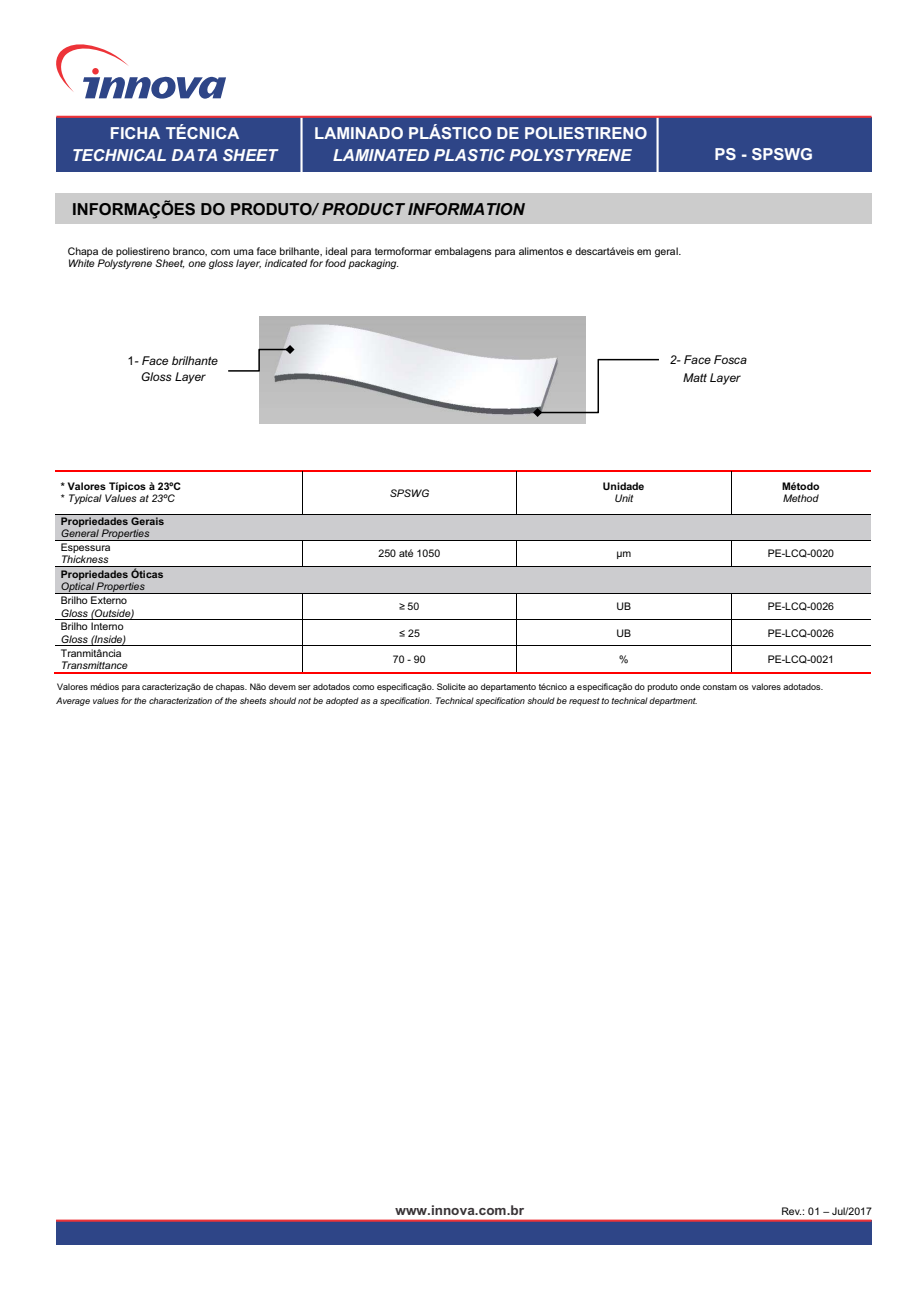
<style>
.page{position:relative;width:920px;height:1290px;background:#fff}
.page>*{position:absolute;margin:0;border:0;box-sizing:border-box;transform-origin:0 0}
.t1{font:700 16.5px "Arial";color:#fff}
.t2{font:italic 700 16.5px "Arial";color:#fff}
.t3{font:700 16.5px "Arial";color:#000}
.t4{font:700 13.5px "Arial";letter-spacing:.005em;color:#383336}
.t5{font:italic 12px/16.5px "Arial";color:#000;text-align:center}
.t6{font:10.5px "Arial";color:#000}
.t7{font:italic 10.5px "Arial";color:#000}
.t8{font:700 10.5px/12.3px "Arial";color:#000}
.t9{font:10.5px "Arial Unicode MS";color:#000}
.t10{font:9px "Arial";color:#000}
.t11{font:italic 9px "Arial";color:#000}
.s1{font-style:italic}
.s2{font-style:normal}
.s3{font-weight:400}
.s4{font-weight:400;font-style:italic}
</style>
<div class="page">
<div style="left:56px;top:117px;width:815px;height:55px;background:#2e4587"></div>
<svg style="left:56px;top:44px;width:170px;height:55px"></svg>
<div style="left:92px;top:68px;width:7px;height:7px;background:#ed3338;border-radius:50%"></div>
<div style="left:56px;top:1220px;width:815px;height:25px;background:#2e4587"></div>
<hr style="left:56px;top:1219px;width:815px;height:3px;background:#ed3338">
<hr style="left:300px;top:113px;width:3px;height:63px;background:#fff">
<hr style="left:656px;top:112px;width:3px;height:65px;background:#fff">
<img style="left:260px;top:317px;width:325px;height:106px">
<hr style="left:55px;top:470px;width:247px;height:1px;background:#f00">
<hr style="left:303px;top:470px;width:213px;height:1px;background:#f00">
<hr style="left:518px;top:470px;width:213px;height:1px;background:#f00">
<hr style="left:732px;top:470px;width:139px;height:1px;background:#f00">
<hr style="left:302px;top:471px;width:1px;height:43px;background:#000">
<hr style="left:516px;top:471px;width:1px;height:43px;background:#000">
<hr style="left:731px;top:471px;width:1px;height:43px;background:#000">
<div style="left:55px;top:515px;width:816px;height:25px;background:#cccccf"></div>
<hr style="left:55px;top:514px;width:247px;height:1px;background:#000">
<hr style="left:303px;top:514px;width:213px;height:1px;background:#000">
<hr style="left:517px;top:514px;width:214px;height:1px;background:#000">
<hr style="left:732px;top:514px;width:139px;height:1px;background:#000">
<hr style="left:55px;top:540px;width:247px;height:1px;background:#000">
<hr style="left:303px;top:540px;width:213px;height:1px;background:#000">
<hr style="left:517px;top:540px;width:214px;height:1px;background:#000">
<hr style="left:732px;top:540px;width:139px;height:1px;background:#000">
<div style="left:55px;top:567px;width:816px;height:26px;background:#cccccf"></div>
<hr style="left:55px;top:566px;width:247px;height:1px;background:#000">
<svg style="left:302px;top:540px;width:1px;height:27px"></svg>
<hr style="left:303px;top:566px;width:213px;height:1px;background:#000">
<svg style="left:516px;top:540px;width:1px;height:27px"></svg>
<hr style="left:517px;top:566px;width:214px;height:1px;background:#000">
<svg style="left:731px;top:540px;width:1px;height:27px"></svg>
<hr style="left:732px;top:566px;width:139px;height:1px;background:#000">
<hr style="left:55px;top:593px;width:123px;height:1px;background:#000">
<hr style="left:178px;top:593px;width:124px;height:1px;background:#000">
<hr style="left:303px;top:593px;width:213px;height:1px;background:#000">
<hr style="left:517px;top:593px;width:214px;height:1px;background:#000">
<hr style="left:732px;top:593px;width:139px;height:1px;background:#000">
<hr style="left:55px;top:619px;width:123px;height:1px;background:#000">
<hr style="left:178px;top:619px;width:124px;height:1px;background:#000">
<hr style="left:303px;top:619px;width:213px;height:1px;background:#000">
<hr style="left:517px;top:619px;width:214px;height:1px;background:#000">
<hr style="left:732px;top:619px;width:139px;height:1px;background:#000">
<hr style="left:55px;top:645px;width:247px;height:1px;background:#000">
<hr style="left:303px;top:645px;width:213px;height:1px;background:#000">
<hr style="left:517px;top:645px;width:214px;height:1px;background:#000">
<hr style="left:732px;top:645px;width:139px;height:1px;background:#000">
<hr style="left:54px;top:672px;width:248px;height:1px;background:#f00">
<svg style="left:302px;top:593px;width:1px;height:80px"></svg>
<hr style="left:303px;top:672px;width:213px;height:1px;background:#f00">
<svg style="left:516px;top:593px;width:2px;height:80px"></svg>
<hr style="left:518px;top:672px;width:213px;height:1px;background:#f00">
<svg style="left:731px;top:593px;width:1px;height:80px"></svg>
<hr style="left:732px;top:672px;width:139px;height:1px;background:#f00">
<div style="left:56px;top:193px;width:816px;height:31px;background:#ccc"></div>
<svg style="left:228px;top:345px;width:67px;height:27px"></svg>
<svg style="left:533px;top:359px;width:126px;height:58px"></svg>
<hr style="left:56px;top:116px;width:815px;height:2px;background:#ed3338">
<h1 class="t1" style="left:110px;top:127px;width:131px">FICHA TÉCNICA</h1>
<h1 class="t2" style="left:71px;top:149px;width:207px">TECHNICAL DATA SHEET</h1>
<h1 class="t1" style="left:314px;top:127px;width:335px">LAMINADO PLÁSTICO DE POLIESTIRENO</h1>
<h1 class="t2" style="left:333px;top:149px;width:300px">LAMINATED PLASTIC POLYSTYRENE</h1>
<h1 class="t3" style="left:72px;top:203px;width:453px">INFORMAÇÕES DO PRODUTO<span class="s1">/ PRODUCT INFORMATION</span></h1>
<p class="t6" style="left:68px;top:247px;width:615px">Chapa de poliestireno branco, com uma face brilhante, ideal para termoformar embalagens para alimentos e descartáveis em geral.</p>
<p class="t7" style="left:68px;top:259px;width:333px">White Polystyrene Sheet, one gloss layer, indicated for food packaging.</p>
<h1 class="t1" style="left:714px;top:148px;width:100px">PS - SPSWG</h1>
<p class="t5" style="left:128px;top:353px;width:92px"><span class="s2">1</span>- Face brilhante<br>Gloss Layer</p>
<p class="t5" style="left:670px;top:352px;width:78px;line-height:17.9px">2- Face Fosca<br>Matt Layer</p>
<p class="t8" style="left:61px;top:481px;width:122px">* Valores Típicos à 23ºC <span class="s3">*</span> <span class="s4">Typical Values at 23ºC</span></p>
<p class="t7" style="left:390px;top:489px;width:41px">SPSWG</p>
<p class="t8" style="left:603px;top:481px;width:43px">Unidade</p>
<p class="t7" style="left:614px;top:495px;width:20px">Unit</p>
<p class="t8" style="left:782px;top:481px;width:39px">Método</p>
<p class="t7" style="left:783px;top:495px;width:37px">Method</p>
<p class="t8" style="left:61px;top:516px;width:105px">Propriedades Gerais</p>
<p class="t7" style="left:61px;top:529px;width:90px">General Properties</p>
<p class="t6" style="left:61px;top:544px;width:51px">Espessura</p>
<p class="t7" style="left:61px;top:556px;width:49px">Thickness</p>
<p class="t8" style="left:61px;top:569px;width:104px">Propriedades Óticas</p>
<p class="t7" style="left:61px;top:582px;width:86px">Optical Properties</p>
<p class="t6" style="left:61px;top:596px;width:68px">Brilho Externo</p>
<p class="t7" style="left:61px;top:609px;width:75px">Gloss (Outside)</p>
<p class="t6" style="left:61px;top:623px;width:64px">Brilho Interno</p>
<p class="t7" style="left:61px;top:635px;width:67px">Gloss (Inside)</p>
<p class="t6" style="left:378px;top:550px;width:63px">250 até 1050</p>
<p class="t6" style="left:616px;top:550px;width:16px">µm</p>
<p class="t6" style="left:768px;top:550px;width:68px">PE-LCQ-0020</p>
<p class="t9" style="left:399px;top:602px;width:22px">≥50</p>
<p class="t6" style="left:617px;top:602px;width:16px">UB</p>
<p class="t6" style="left:768px;top:602px;width:68px">PE-LCQ-0026</p>
<p class="t9" style="left:399px;top:629px;width:22px">≤ 25</p>
<p class="t6" style="left:617px;top:629px;width:16px">UB</p>
<p class="t6" style="left:768px;top:629px;width:68px">PE-LCQ-0026</p>
<p class="t6" style="left:61px;top:649px;width:62px">Tranmitância</p>
<p class="t7" style="left:61px;top:661px;width:68px">Transmittance</p>
<p class="t6" style="left:393px;top:655px;width:34px">70 - 90</p>
<p class="t6" style="left:619px;top:655px;width:11px">%</p>
<p class="t6" style="left:768px;top:655px;width:68px">PE-LCQ-0021</p>
<p class="t10" style="left:57px;top:684px;width:767px">Valores médios para caracterização de chapas. Não devem ser adotados como especificação. Solicite ao departamento técnico a especificação do produto onde constam os valores adotados.</p>
<p class="t11" style="left:56px;top:698px;width:643px">Average values for the characterization of the sheets should not be adopted as a specification. Technical specification should be request to technical department.</p>
<p class="t4" style="left:395px;top:1205px;width:130px">www.innova.com.br</p>
<p class="t6" style="left:781px;top:1207px;width:92px">Rev.: 01 – Jul/2017</p>
</div>
